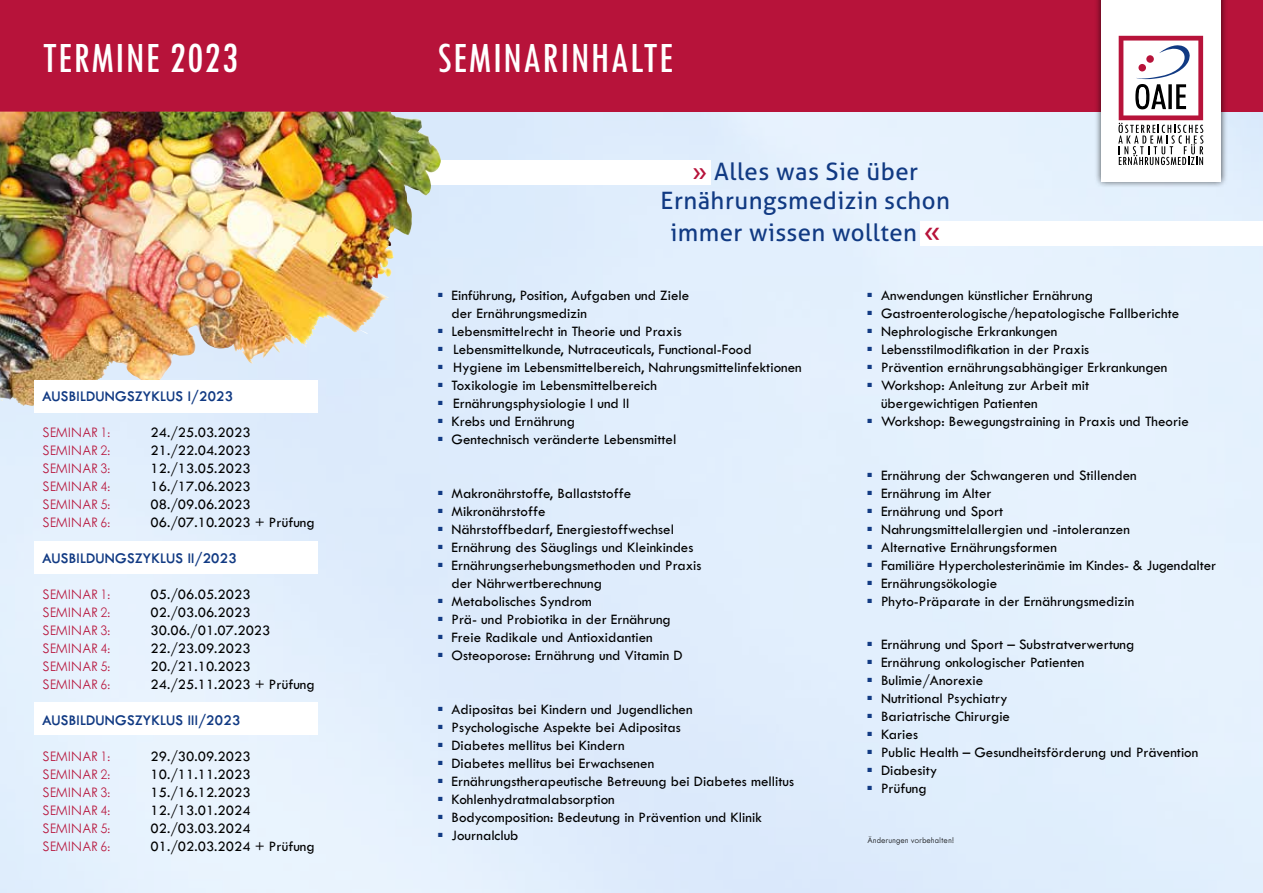
<style>
.page{position:relative;width:1263px;height:893px;background:#fff}
.page>*{position:absolute;margin:0;border:0;box-sizing:border-box;transform-origin:0 0}
.t1{font:500 condensed 45px "Tw Cen MT Std";letter-spacing:.02em;color:#fff}
.t2{font:24px/28.8px "Aller";letter-spacing:.02em;color:#113a83;text-align:center}
.t3{font:15px/18px "Tw Cen MT Std";color:#000}
.t4{font:300 15px "Tw Cen MT Std";color:#b7133a}
.t5{font:600 15px "Tw Cen MT Std";letter-spacing:.02em;color:#113a83}
.t6{font:300 9px "Tw Cen MT Std";color:#000}
.s1{color:#b7133a}
.s2{font-size:27px;color:#b7133a}
</style>
<div class="page">
<img style="left:0;top:112px;width:1263px;height:781px">
<div style="left:34px;top:702px;width:284px;height:33px;background:#fff"></div>
<div style="left:34px;top:541px;width:284px;height:33px;background:#fff"></div>
<div style="left:0;top:0;width:1263px;height:112px;background:#b7133a"></div>
<div style="left:423px;top:160px;width:287px;height:25px;background:#fff"></div>
<img style="left:0;top:112px;width:122px;height:297px">
<div style="left:920px;top:222px;width:343px;height:24px;background:#fff"></div>
<div style="left:1094px;top:0;width:133px;height:188px;background:#000;opacity:.75"></div>
<div style="left:1101px;top:0;width:119px;height:181px;background:#fff"></div>
<svg style="left:1118px;top:36px;width:86px;height:129px"></svg>
<div style="left:34px;top:380px;width:284px;height:33px;background:#fff"></div>
<h1 class="t1" style="left:43px;top:34px;width:197px">TERMINE 2023</h1>
<h1 class="t1" style="left:437px;top:34px;width:237px">SEMINARINHALTE</h1>
<p class="t5" style="left:43px;top:388px;width:192px">AUSBILDUNGSZYKLUS I/2023</p>
<p class="t4" style="left:43px;top:424px;width:70px">SEMINAR 1:</p>
<p class="t3" style="left:151px;top:423px;width:102px">24./25.03.2023</p>
<p class="t4" style="left:43px;top:442px;width:70px">SEMINAR 2:</p>
<p class="t3" style="left:151px;top:441px;width:102px">21./22.04.2023</p>
<p class="t4" style="left:43px;top:460px;width:70px">SEMINAR 3:</p>
<p class="t3" style="left:151px;top:459px;width:102px">12./13.05.2023</p>
<p class="t4" style="left:43px;top:478px;width:70px">SEMINAR 4:</p>
<p class="t3" style="left:151px;top:477px;width:102px">16./17.06.2023</p>
<p class="t4" style="left:43px;top:496px;width:70px">SEMINAR 5:</p>
<p class="t3" style="left:151px;top:495px;width:102px">08./09.06.2023</p>
<p class="t4" style="left:43px;top:514px;width:70px">SEMINAR 6:</p>
<p class="t3" style="left:151px;top:513px;width:166px">06./07.10.2023 + Prüfung</p>
<p class="t5" style="left:43px;top:550px;width:196px">AUSBILDUNGSZYKLUS II/2023</p>
<p class="t4" style="left:43px;top:586px;width:70px">SEMINAR 1:</p>
<p class="t3" style="left:151px;top:585px;width:102px">05./06.05.2023</p>
<p class="t4" style="left:43px;top:604px;width:70px">SEMINAR 2:</p>
<p class="t3" style="left:151px;top:603px;width:102px">02./03.06.2023</p>
<p class="t4" style="left:43px;top:622px;width:70px">SEMINAR 3:</p>
<p class="t3" style="left:151px;top:621px;width:122px">30.06./01.07.2023</p>
<p class="t4" style="left:43px;top:640px;width:70px">SEMINAR 4:</p>
<p class="t3" style="left:151px;top:639px;width:102px">22./23.09.2023</p>
<p class="t4" style="left:43px;top:658px;width:70px">SEMINAR 5:</p>
<p class="t3" style="left:151px;top:657px;width:102px">20./21.10.2023</p>
<p class="t4" style="left:43px;top:676px;width:70px">SEMINAR 6:</p>
<p class="t3" style="left:151px;top:675px;width:166px">24./25.11.2023 + Prüfung</p>
<p class="t5" style="left:43px;top:712px;width:199px">AUSBILDUNGSZYKLUS III/2023</p>
<p class="t4" style="left:43px;top:748px;width:70px">SEMINAR 1:</p>
<p class="t3" style="left:151px;top:747px;width:102px">29./30.09.2023</p>
<p class="t4" style="left:43px;top:766px;width:70px">SEMINAR 2:</p>
<p class="t3" style="left:151px;top:765px;width:102px">10./11.11.2023</p>
<p class="t4" style="left:43px;top:784px;width:70px">SEMINAR 3:</p>
<p class="t3" style="left:151px;top:783px;width:102px">15./16.12.2023</p>
<p class="t4" style="left:43px;top:802px;width:70px">SEMINAR 4:</p>
<p class="t3" style="left:151px;top:801px;width:102px">12./13.01.2024</p>
<p class="t4" style="left:43px;top:820px;width:70px">SEMINAR 5:</p>
<p class="t3" style="left:151px;top:819px;width:102px">02./03.03.2024</p>
<p class="t4" style="left:43px;top:838px;width:70px">SEMINAR 6:</p>
<p class="t3" style="left:151px;top:837px;width:166px">01./02.03.2024 + Prüfung</p>
<h2 class="t2" style="left:661px;top:157px;width:291px"><span class="s1">»</span> Alles was Sie über<br>Ernährungsmedizin schon</h2>
<h2 class="t2" style="left:670px;top:218px;width:272px">immer wissen wollten <span class="s2">«</span></h2>
<p class="t3" style="left:451px;top:286px;width:239px;text-indent:-14px"><sup>■</sup> Einführung, Position, Aufgaben und Ziele der Ernährungsmedizin</p>
<p class="t3" style="left:438px;top:322px;width:245px"><sup>■</sup> Lebensmittelrecht in Theorie und Praxis</p>
<p class="t3" style="left:438px;top:340px;width:315px"><sup>■</sup> Lebensmittelkunde, Nutraceuticals, Functional-Food</p>
<p class="t3" style="left:438px;top:358px;width:365px"><sup>■</sup> Hygiene im Lebensmittelbereich, Nahrungsmittelinfektionen</p>
<p class="t3" style="left:438px;top:376px;width:221px"><sup>■</sup> Toxikologie im Lebensmittelbereich</p>
<p class="t3" style="left:438px;top:394px;width:193px"><sup>■</sup> Ernährungsphysiologie I und II</p>
<p class="t3" style="left:438px;top:412px;width:138px"><sup>■</sup> Krebs und Ernährung</p>
<p class="t3" style="left:438px;top:430px;width:240px"><sup>■</sup> Gentechnisch veränderte Lebensmittel</p>
<p class="t3" style="left:438px;top:484px;width:195px"><sup>■</sup> Makronährstoffe, Ballaststoffe</p>
<p class="t3" style="left:438px;top:502px;width:109px"><sup>■</sup> Mikronährstoffe</p>
<p class="t3" style="left:438px;top:520px;width:237px"><sup>■</sup> Nährstoffbedarf, Energiestoffwechsel</p>
<p class="t3" style="left:438px;top:538px;width:257px"><sup>■</sup> Ernährung des Säuglings und Kleinkindes</p>
<p class="t3" style="left:451px;top:556px;width:252px;text-indent:-14px"><sup>■</sup> Ernährungserhebungsmethoden und Praxis der Nährwertberechnung</p>
<p class="t3" style="left:438px;top:592px;width:155px"><sup>■</sup> Metabolisches Syndrom</p>
<p class="t3" style="left:438px;top:610px;width:234px"><sup>■</sup> Prä- und Probiotika in der Ernährung</p>
<p class="t3" style="left:438px;top:628px;width:216px"><sup>■</sup> Freie Radikale und Antioxidantien</p>
<p class="t3" style="left:438px;top:646px;width:246px"><sup>■</sup> Osteoporose: Ernährung und Vitamin D</p>
<p class="t3" style="left:438px;top:700px;width:256px"><sup>■</sup> Adipositas bei Kindern und Jugendlichen</p>
<p class="t3" style="left:438px;top:718px;width:244px"><sup>■</sup> Psychologische Aspekte bei Adipositas</p>
<p class="t3" style="left:438px;top:736px;width:188px"><sup>■</sup> Diabetes mellitus bei Kindern</p>
<p class="t3" style="left:438px;top:754px;width:218px"><sup>■</sup> Diabetes mellitus bei Erwachsenen</p>
<p class="t3" style="left:438px;top:772px;width:358px"><sup>■</sup> Ernährungstherapeutische Betreuung bei Diabetes mellitus</p>
<p class="t3" style="left:438px;top:790px;width:178px"><sup>■</sup> Kohlenhydratmalabsorption</p>
<p class="t3" style="left:438px;top:808px;width:325px"><sup>■</sup> Bodycomposition: Bedeutung in Prävention und Klinik</p>
<p class="t3" style="left:438px;top:826px;width:82px"><sup>■</sup> Journalclub</p>
<p class="t3" style="left:867px;top:286px;width:227px"><sup>■</sup> Anwendungen künstlicher Ernährung</p>
<p class="t3" style="left:867px;top:304px;width:313px"><sup>■</sup> Gastroenterologische/hepatologische Fallberichte</p>
<p class="t3" style="left:867px;top:322px;width:191px"><sup>■</sup> Nephrologische Erkrankungen</p>
<p class="t3" style="left:867px;top:340px;width:223px"><sup>■</sup> Lebensstilmodifikation in der Praxis</p>
<p class="t3" style="left:867px;top:358px;width:301px"><sup>■</sup> Prävention ernährungsabhängiger Erkrankungen</p>
<p class="t3" style="left:881px;top:376px;width:210px;text-indent:-14px"><sup>■</sup> Workshop: Anleitung zur Arbeit mit übergewichtigen Patienten</p>
<p class="t3" style="left:867px;top:412px;width:323px"><sup>■</sup> Workshop: Bewegungstraining in Praxis und Theorie</p>
<p class="t3" style="left:867px;top:466px;width:271px"><sup>■</sup> Ernährung der Schwangeren und Stillenden</p>
<p class="t3" style="left:867px;top:484px;width:125px"><sup>■</sup> Ernährung im Alter</p>
<p class="t3" style="left:867px;top:502px;width:137px"><sup>■</sup> Ernährung und Sport</p>
<p class="t3" style="left:867px;top:520px;width:264px"><sup>■</sup> Nahrungsmittelallergien und -intoleranzen</p>
<p class="t3" style="left:867px;top:538px;width:191px"><sup>■</sup> Alternative Ernährungsformen</p>
<p class="t3" style="left:867px;top:556px;width:350px"><sup>■</sup> Familiäre Hypercholesterinämie im Kindes- &amp; Jugendalter</p>
<p class="t3" style="left:867px;top:574px;width:131px"><sup>■</sup> Ernährungsökologie</p>
<p class="t3" style="left:867px;top:592px;width:268px"><sup>■</sup> Phyto-Präparate in der Ernährungsmedizin</p>
<p class="t3" style="left:867px;top:635px;width:268px"><sup>■</sup> Ernährung und Sport – Substratverwertung</p>
<p class="t3" style="left:867px;top:653px;width:218px"><sup>■</sup> Ernährung onkologischer Patienten</p>
<p class="t3" style="left:867px;top:671px;width:117px"><sup>■</sup> Bulimie/Anorexie</p>
<p class="t3" style="left:867px;top:689px;width:142px"><sup>■</sup> Nutritional Psychiatry</p>
<p class="t3" style="left:867px;top:707px;width:144px"><sup>■</sup> Bariatrische Chirurgie</p>
<p class="t3" style="left:867px;top:725px;width:52px"><sup>■</sup> Karies</p>
<p class="t3" style="left:867px;top:743px;width:332px"><sup>■</sup> Public Health – Gesundheitsförderung und Prävention</p>
<p class="t3" style="left:867px;top:761px;width:71px"><sup>■</sup> Diabesity</p>
<p class="t3" style="left:867px;top:779px;width:61px"><sup>■</sup> Prüfung</p>
<p class="t6" style="left:867px;top:835px;width:88px">Änderungen vorbehalten!</p>
</div>
